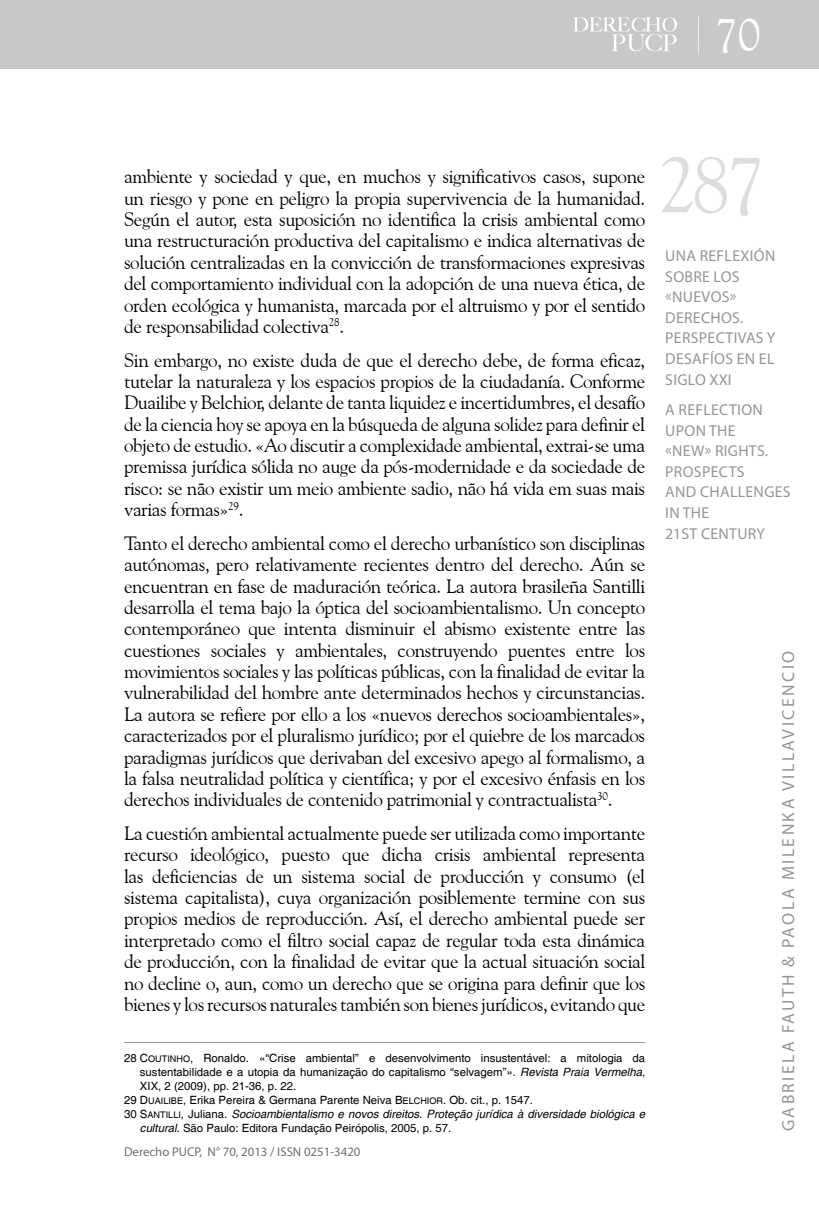
<style>
.page{position:relative;width:819px;height:1206px;background:#fff}
.page>*{position:absolute;margin:0;border:0;box-sizing:border-box;transform-origin:0 0}
.t1{font:78.75px "Goudy Old Style BT";color:#dcddde}
.t2{font:46.38px "Goudy Old Style BT";color:#fff}
.t3{font:19.25px/21.3px "Goudy Old Style BT";letter-spacing:-.02em;color:#000;text-align:justify}
.t4{font:17.5px "Myriad Pro";letter-spacing:.14em;color:#939598}
.t5{font:15.75px/20.7px "Myriad Pro";letter-spacing:.02em;color:#939598}
.t6{font:12.78px "Myriad Pro";color:#6d6e71}
.t7{font:11.38px "Helvetica";color:#000}
.t8{font:italic 11.38px "Helvetica";color:#000}
.s1{font-family:"Helvetica SC800"}
.s2{font-family:"Helvetica SC800";font-size:9.1px}
.s3{font-style:italic}
.s4{font-style:normal}
.s5{font-family:"Helvetica SC800";font-style:normal}
.s6{font-family:"Helvetica SC800";font-style:normal;font-size:9.1px}
</style>
<div class="page">
<div style="left:0;top:0;width:819px;height:69px;background:#c7c8ca"></div>
<svg style="left:573px;top:17px;width:104px;height:34px"></svg>
<hr style="left:124px;top:1042px;width:521px;height:1px;background:#939598">
<h2 class="t2" style="left:714px;top:6px;width:47px">70</h2>
<p class="t3" style="left:124px;top:166px;width:522px">ambiente y sociedad y que, en muchos y significativos casos, supone un riesgo y pone en peligro la propia supervivencia de la humanidad.<br>Según el autor, esta suposición no identifica la crisis ambiental como una restructuración productiva del capitalismo e indica alternativas de solución centralizadas en la convicción de transformaciones expresivas del comportamiento individual con la adopción de una nueva ética, de orden ecológica y humanista, marcada por el altruismo y por el sentido de responsabilidad colectiva<sup>28</sup>.</p>
<p class="t3" style="left:124px;top:349px;width:522px">Sin embargo, no existe duda de que el derecho debe, de forma eficaz, tutelar la naturaleza y los espacios propios de la ciudadanía. Conforme Duailibe y Belchior, delante de tanta liquidez e incertidumbres, el desafío de la ciencia hoy se apoya en la búsqueda de alguna solidez para definir el objeto de estudio. «Ao discutir a complexidade ambiental, extrai-se uma premissa jurídica sólida no auge da pós-modernidade e da sociedade de risco: se não existir um meio ambiente sadio, não há vida em suas mais varias formas»<sup>29</sup>.</p>
<p class="t3" style="left:124px;top:532px;width:522px">Tanto el derecho ambiental como el derecho urbanístico son disciplinas autónomas, pero relativamente recientes dentro del derecho. Aún se encuentran en fase de maduración teórica. La autora brasileña Santilli desarrolla el tema bajo la óptica del socioambientalismo. Un concepto contemporáneo que intenta disminuir el abismo existente entre las cuestiones sociales y ambientales, construyendo puentes entre los movimientos sociales y las políticas públicas, con la finalidad de evitar la vulnerabilidad del hombre ante determinados hechos y circunstancias.<br>La autora se refiere por ello a los «nuevos derechos socioambientales», caracterizados por el pluralismo jurídico; por el quiebre de los marcados paradigmas jurídicos que derivaban del excesivo apego al formalismo, a la falsa neutralidad política y científica; y por el excesivo énfasis en los derechos individuales de contenido patrimonial y contractualista<sup>30</sup>.</p>
<p class="t3" style="left:124px;top:822px;width:522px">La cuestión ambiental actualmente puede ser utilizada como importante recurso ideológico, puesto que dicha crisis ambiental representa las deficiencias de un sistema social de producción y consumo (el sistema capitalista), cuya organización posiblemente termine con sus propios medios de reproducción. Así, el derecho ambiental puede ser interpretado como el filtro social capaz de regular toda esta dinámica de producción, con la finalidad de evitar que la actual situación social no decline o, aun, como un derecho que se origina para definir que los bienes y los recursos naturales también son bienes jurídicos, evitando que</p>
<p class="t7" style="left:124px;top:1050px;width:522px">28 <span class="s1">C</span><span class="s2">OUTINHO</span>, Ronaldo. «“Crise ambiental” e desenvolvimento insustentável: a mitologia da</p>
<p class="t7" style="left:140px;top:1064px;width:506px">sustentabilidade e a utopia da humanização do capitalismo “selvagem”». <span class="s3">Revista Praia Vermelha</span>,</p>
<p class="t7" style="left:140px;top:1078px;width:158px">XIX, 2 (2009), pp. 21-36, p. 22.</p>
<p class="t7" style="left:124px;top:1092px;width:410px">29 <span class="s1">D</span><span class="s2">UAILIBE</span>, Erika Pereira &amp; Germana Parente Neiva <span class="s1">B</span><span class="s2">ELCHIOR</span><span class="s1">.</span> Ob. cit., p. 1547.</p>
<p class="t8" style="left:124px;top:1106px;width:522px"><span class="s4">30</span> <span class="s5">S</span> <span class="s6">ANTILLI</span><span class="s4">, Juliana.</span> Socioambientalismo e novos direitos. Proteção jurídica à diversidade biológica e</p>
<p class="t7" style="left:140px;top:1120px;width:313px"><span class="s3">cultural</span>. São Paulo: Editora Fundação Peirópolis, 2005, p. 57.</p>
<p class="t6" style="left:124px;top:1144px;width:160px">DERECHO PUCP, N° 70, 2013 / ISSN</p>
<p class="t6" style="left:304px;top:1144px;width:58px">0251-3420</p>
<h1 class="t1" style="left:657px;top:136px;width:109px">287</h1>
<p class="t5" style="left:665px;top:245px;width:112px">UNA REFLEXIÓN<br>SOBRE LOS «NUEVOS»<br>DERECHOS.<br>PERSPECTIVAS Y<br>DESAFÍOS EN EL<br>SIGLO XXI</p>
<p class="t5" style="left:665px;top:399px;width:127px">A REFLECTION<br>UPON THE<br>«NEW» RIGHTS.<br>PROSPECTS<br>AND CHALLENGES<br>IN THE<br>21ST CENTURY</p>
<p class="t4" style="left:777px;top:1131px;width:482px;rotate:-90deg">GABRIELA FAUTH &amp; PAOLA M ILENKA VILLAVICENCIO</p>
</div>
